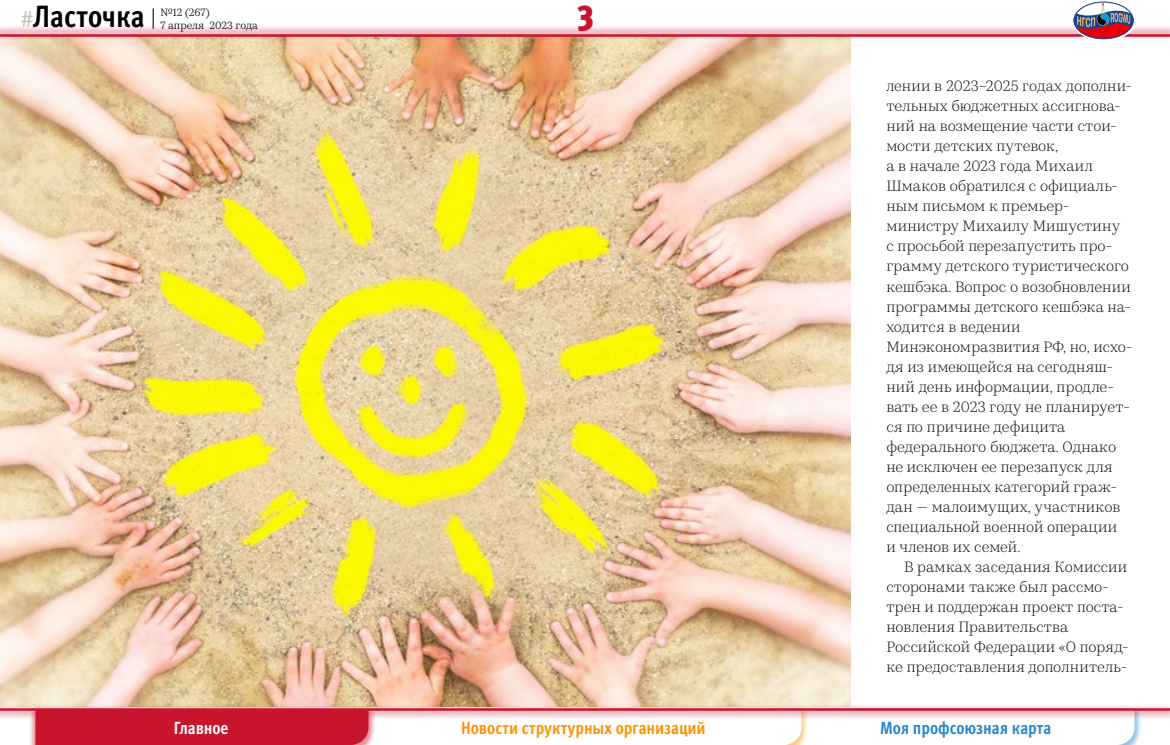
<style>
.page{position:relative;width:1170px;height:745px;background:#fff}
.page>*{position:absolute;margin:0;border:0;box-sizing:border-box;transform-origin:0 0}
.t1{font:900 condensed 36.25px "Meta Pro";color:#c8142d}
.t2{font:700 condensed 30.75px "Meta Pro";color:#000}
.t3{font:700 condensed 17.5px "Meta Pro";color:#ff9000}
.t4{font:700 condensed 17.5px "Meta Pro";letter-spacing:-.005em;color:#2585d0}
.t5{font:700 condensed 17.5px "Meta Pro";letter-spacing:-.005em;color:#fff}
.t6{font:300 15px/20px "Kazimir Text";letter-spacing:.005em;color:#000}
.t7{font:10.62px/12.5px "Kazimir Text";color:#000}
.s1{font-weight:400;font-stretch:normal;font-size:22.5px;color:#c6c0be}
</style>
<div class="page">
<img style="left:0;top:41px;width:850px;height:663px">
<svg style="left:35px;top:720px;width:1099px;height:24px"></svg>
<div style="left:0;top:25px;width:1169px;height:16px;background:#c8142d;opacity:.3"></div>
<hr style="left:0;top:34px;width:1169px;height:3px;background:#c8142d">
<div style="left:0;top:704px;width:1169px;height:16px;background:#c8142d;opacity:.3"></div>
<hr style="left:0;top:707px;width:1169px;height:3px;background:#c8142d">
<svg style="left:153px;top:8px;width:1px;height:21px"></svg>
<svg style="left:1072px;top:2px;width:63px;height:38px"></svg>
<div style="left:1072px;top:0;width:63px;height:41px;border:1px solid #fff;border-radius:50%"></div>
<h2 class="t2" style="left:21px;top:-7px;width:125px"><span class="s1">#</span>Ласточка</h2>
<p class="t7" style="left:160px;top:6px;width:99px">№12 (267)<br>7 апреля 2023 года</p>
<h1 class="t1" style="left:577px;top:-12px;width:19px">3</h1>
<p class="t6" style="left:886px;top:75px;width:247px">лении в 2023–2025 годах дополни&shy;тельных бюджетных ассигнова&shy;ний на возмещение части стои&shy;мости детских путевок,<br>а в начале 2023 года Михаил<br>Шмаков обратился с официаль&shy;ным письмом к премьер-- министру Михаилу Мишустину<br>с просьбой перезапустить про&shy;грамму детского туристического кешбэка. Вопрос о возобновлении программы детского кешбэка на&shy;ходится в ведении<br>Минэкономразвития РФ, но, исхо&shy;дя из имеющейся на сегодняш&shy;ний день информации, продле&shy;вать ее в 2023 году не планирует&shy;ся по причине дефицита федерального бюджета. Однако не исключен ее перезапуск для определенных категорий граж&shy;дан — малоимущих, участников специальной военной операции<br>и членов их семей.</p>
<p class="t6" style="left:886px;top:555px;width:244px;text-indent:18px">В рамках заседания Комиссии сторонами также был рассмо&shy;трен и поддержан проект поста&shy;новления Правительства<br>Российской Федерации «О поряд&shy;ке предоставления дополнитель-</p>
<p class="t5" style="left:174px;top:713px;width:56px">Главное</p>
<p class="t3" style="left:461px;top:713px;width:246px">Новости структурных организаций</p>
<p class="t4" style="left:880px;top:713px;width:173px">Моя профсоюзная карта</p>
</div>
